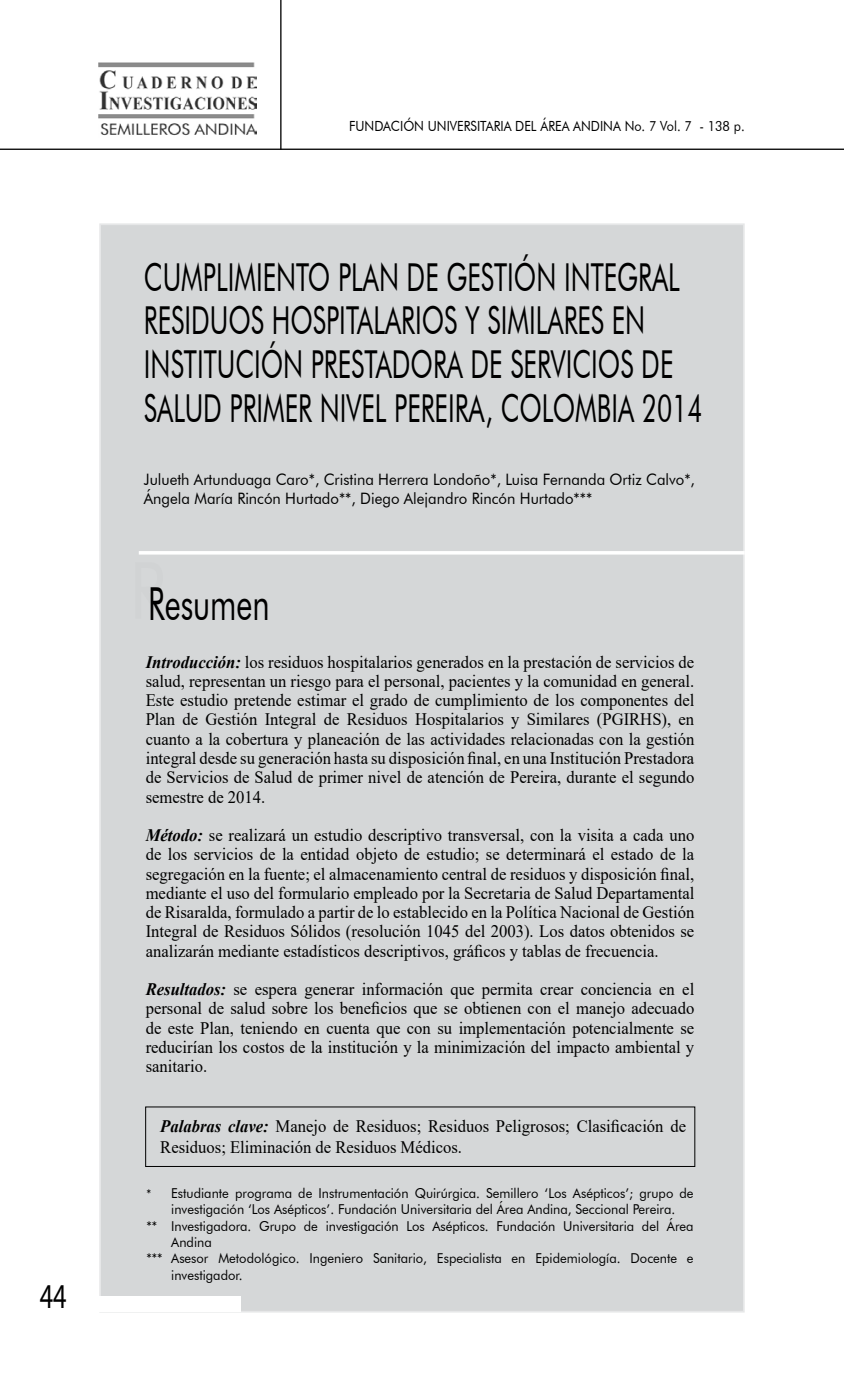
<style>
.page{position:relative;width:844px;height:1385px;background:#fff}
.page>*{position:absolute;margin:0;border:0;box-sizing:border-box;transform-origin:0 0}
.t1{font:45.5px "Futura BT";color:#000;scale:.68 1}
.t2{font:38.5px "Futura BT";color:#000;scale:.67 1}
.t3{font:35px "Myriad Pro";color:#000;scale:.75 1}
.t4{font:17.5px/19.2px "Times New Roman";color:#000;text-align:justify;scale:.95 1}
.t5{font:15.75px/18.9px "Futura BT";color:#000;scale:.95 1}
.t6{font:14px "Futura BT";color:#000;scale:.9 1}
.t7{font:13.65px "Futura BT";color:#000;scale:.95 1}
.s1{font-size:78.75px;color:#d1d3d4}
.s2{font-weight:700;font-style:italic}
.s3{font-size:12.25px}
</style>
<div class="page">
<div style="left:99px;top:223px;width:645px;height:1089px;background:#d5d7d8;border:2px solid #e6e7e8"></div>
<hr style="left:280px;top:0;width:1px;height:150px;background:#000">
<hr style="left:0;top:148px;width:843px;height:2px;background:#000">
<img style="left:99px;top:62px;width:157px;height:74px">
<div style="left:93px;top:1295px;width:148px;height:16px;background:#fff"></div>
<hr style="left:139px;top:551px;width:605px;height:3px;background:#fff">
<h3 class="t3" style="left:40px;top:1274px;width:37px">44</h3>
<p class="t6" style="left:349px;top:118px;width:441px">FUNDACIÓN UNIVERSITARIA DEL ÁREA ANDINA No. 7 Vol. 7 - 138 p.</p>
<h2 class="t2" style="left:144px;top:253px;width:312px">Cumplimiento Plan</h2>
<h2 class="t2" style="left:406px;top:253px;width:113px">de Gestión</h2>
<h2 class="t2" style="left:564px;top:253px;width:34px">Integral</h2>
<h2 class="t2" style="left:144px;top:297px;width:42px">Residu</h2>
<h2 class="t2" style="left:228px;top:297px;width:183px">os Hospitalari</h2>
<h2 class="t2" style="left:421px;top:297px;width:179px">os y Similares</h2>
<h2 class="t2" style="left:611px;top:297px;width:23px">en</h2>
<h2 class="t2" style="left:144px;top:341px;width:34px">Institución</h2>
<h2 class="t2" style="left:311px;top:341px;width:22px">Prestad</h2>
<h2 class="t2" style="left:410px;top:341px;width:187px">ora de Servici</h2>
<h2 class="t2" style="left:597px;top:341px;width:87px">os de</h2>
<h2 class="t2" style="left:144px;top:384px;width:45px">Salud</h2>
<h2 class="t2" style="left:229px;top:384px;width:155px">primer nivel</h2>
<h2 class="t2" style="left:394px;top:384px;width:20px">Pereira</h2>
<h2 class="t2" style="left:485px;top:384px;width:325px">, Colombia 2014</h2>
<p class="t5" style="left:144px;top:469px;width:581px">Julueth Artunduaga Caro*, Cristina Herrera Londoño*, Luisa Fernanda Ortiz Calvo*,<br>Ángela María Rincón Hurtado**, Diego Alejandro Rincón Hurtado***</p>
<h1 class="t1" style="left:129px;top:576px;width:208px"><span class="s1">R</span>Resumen</h1>
<p class="t4" style="left:146px;top:651px;width:579px"><span class="s2">Introducción:</span> los residuos hospitalarios generados en la prestación de servicios de salud, representan un riesgo para el personal, pacientes y la comunidad en general.<br>Este estudio pretende estimar el grado de cumplimiento de los componentes del Plan de Gestión Integral de Residuos Hospitalarios y Similares (PGIRHS), en cuanto a la cobertura y planeación de las actividades relacionadas con la gestión integral desde su generación hasta su disposición final, en una Institución Prestadora de Servicios de Salud de primer nivel de atención de Pereira, durante el segundo semestre de 2014.</p>
<p class="t4" style="left:146px;top:824px;width:579px"><span class="s2">Método:</span> se realizará un estudio descriptivo transversal, con la visita a cada uno de los servicios de la entidad objeto de estudio; se determinará el estado de la segregación en la fuente; el almacenamiento central de residuos y disposición final, mediante el uso del formulario empleado por la Secretaria de Salud Departamental de Risaralda, formulado a partir de lo establecido en la Política Nacional de Gestión Integral de Residuos Sólidos (resolución 1045 del 2003). Los datos obtenidos se analizarán mediante estadísticos descriptivos, gráficos y tablas de frecuencia.</p>
<p class="t4" style="left:146px;top:978px;width:579px"><span class="s2">Resultados:</span> se espera generar información que permita crear conciencia en el personal de salud sobre los beneficios que se obtienen con el manejo adecuado de este Plan, teniendo en cuenta que con su implementación potencialmente se reducirían los costos de la institución y la minimización del impacto ambiental y sanitario.</p>
<p class="t4" style="left:160px;top:1114px;width:555px;line-height:21px"><span class="s2">Palabras clave:</span> Manejo de Residuos; Residuos Peligrosos; Clasificación de<br>Residuos; Eliminación de Residuos Médicos.</p>
<p class="t7" style="left:146px;top:1184px;width:577px"><span class="s3">*</span> Estudiante programa de Instrumentación Quirúrgica. Semillero ‘Los Asépticos’; grupo de</p>
<p class="t7" style="left:171px;top:1200px;width:532px">investigación ‘Los Asépticos’. Fundación Universitaria del Área Andina, Seccional Pereira.</p>
<p class="t7" style="left:146px;top:1217px;width:577px">** Investigadora. Grupo de investigación Los Asépticos. Fundación Universitaria del Área</p>
<p class="t7" style="left:171px;top:1233px;width:44px">Andina</p>
<p class="t7" style="left:146px;top:1249px;width:577px">*** Asesor Metodológico. Ingeniero Sanitario, Especialista en Epidemiología. Docente e</p>
<p class="t7" style="left:171px;top:1266px;width:77px">investigador.</p>
</div>
